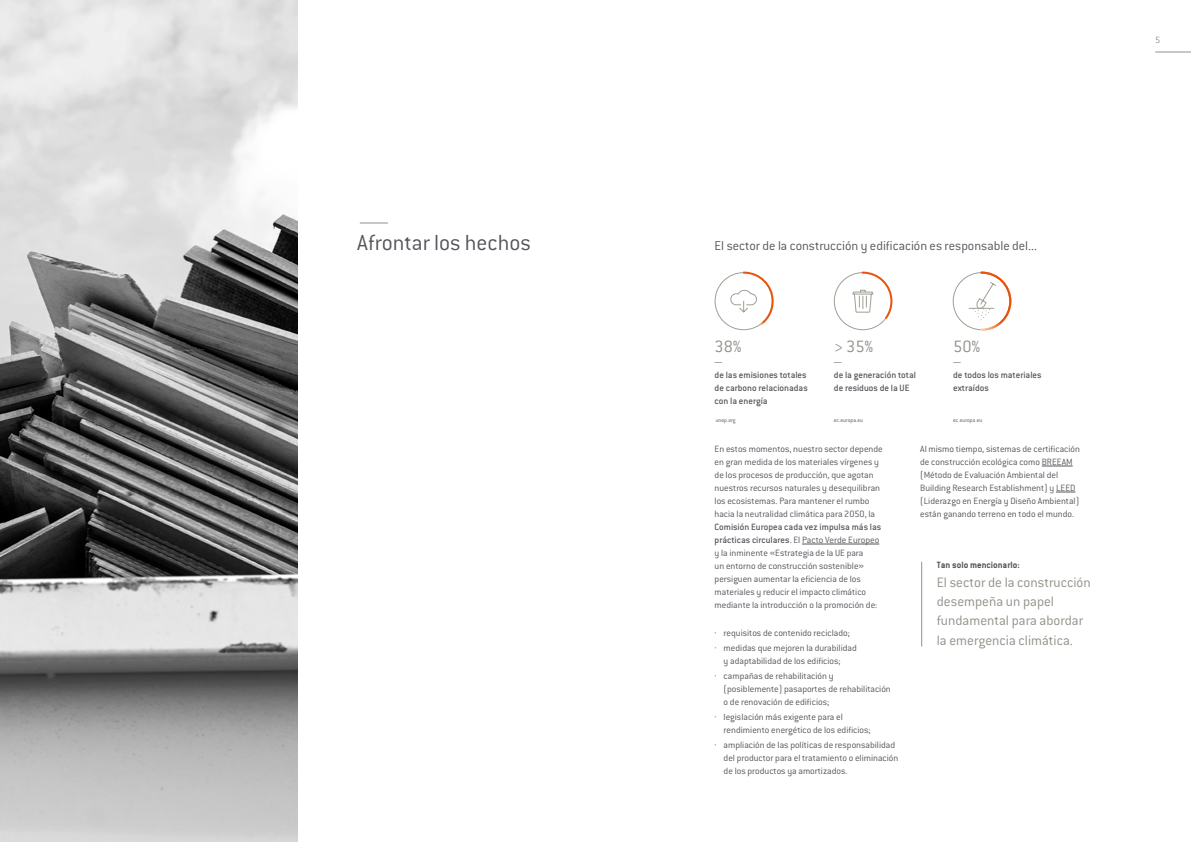
<style>
.page{position:relative;width:1191px;height:842px;background:#fff}
.page>*{position:absolute;margin:0;border:0;box-sizing:border-box;transform-origin:0 0}
.t1{font:300 24px "ITC Conduit LTCE";color:#54565b}
.t2{font:300 18px "ITC Conduit LTCE";color:#909188}
.t3{font:300 15px/19px "ITC Conduit LTCE";color:#909188}
.t4{font:300 14px "ITC Conduit LTCE";color:#54565b}
.t5{font:300 10px/13px "ITC Conduit LTCE";color:#54565b}
.t6{font:500 10px/13px "ITC Conduit LTCE";color:#54565b}
.t7{font:700 10px "ITC Conduit LTCE";color:#54565b}
.t8{font:300 10px "ITC Conduit LTCE";color:#909188}
.t9{font:300 6px "ITC Conduit LTCE";color:#54565b}
.s1{font-weight:500}
</style>
<div class="page">
<svg style="left:852px;top:271px;width:41px;height:49px"></svg>
<img style="left:0;top:0;width:298px;height:842px">
<svg style="left:969px;top:271px;width:43px;height:60px"></svg>
<svg style="left:730px;top:271px;width:44px;height:56px"></svg>
<hr style="left:802px;top:544px;width:77px;height:1px;background:#54565b">
<hr style="left:1041px;top:466px;width:31px;height:1px;background:#54565b">
<svg style="left:1056px;top:492px;width:19px;height:1px"></svg>
<svg style="left:360px;top:223px;width:28px;height:1px"></svg>
<hr style="left:921px;top:562px;width:1px;height:84px;background:#909188">
<hr style="left:1155px;top:52px;width:36px;height:1px;background:#909188">
<p class="t8" style="left:1155px;top:34px;width:7px">5</p>
<h1 class="t1" style="left:357px;top:229px;width:175px">Afrontar los hechos</h1>
<h3 class="t4" style="left:714px;top:237px;width:324px">El sector de la construcción y edificación es responsable del...</h3>
<h2 class="t2" style="left:714px;top:337px;width:29px">38%</h2>
<p class="t5" style="left:714px;top:356px;width:9px">—</p>
<p class="t6" style="left:714px;top:369px;width:95px;text-align:justify">de las emisiones totales de carbono relacionadas con la energía</p>
<h2 class="t2" style="left:834px;top:337px;width:41px">&gt; 35%</h2>
<p class="t5" style="left:834px;top:356px;width:9px">—</p>
<p class="t6" style="left:834px;top:369px;width:84px">de la generación total de residuos de la UE</p>
<h2 class="t2" style="left:953px;top:337px;width:29px">50%</h2>
<p class="t5" style="left:953px;top:356px;width:9px">—</p>
<p class="t6" style="left:953px;top:369px;width:90px">de todos los materiales extraídos</p>
<p class="t9" style="left:715px;top:417px;width:21px">unep.org</p>
<p class="t9" style="left:833px;top:417px;width:31px">ec.europa.eu</p>
<p class="t9" style="left:953px;top:417px;width:31px">ec.europa.eu</p>
<p class="t5" style="left:714px;top:442px;width:170px">En estos momentos, nuestro sector depende en gran medida de los materiales vírgenes y de los procesos de producción, que agotan nuestros recursos naturales y desequilibran los ecosistemas. Para mantener el rumbo hacia la neutralidad climática para 2050, la</p>
<p class="t5" style="left:714px;top:520px;width:168px"><span class="s1">Comisión Europea cada vez impulsa más las prácticas circulares</span>. El Pacto Verde Europeo y la inminente «Estrategia de la UE para<br>un entorno de construcción sostenible» persiguen aumentar la eficiencia de los materiales y reducir el impacto climático mediante la introducción o la promoción de:</p>
<p class="t5" style="left:714px;top:625px;width:144px;line-height:15px">· requisitos de contenido reciclado;<br>· medidas que mejoren la durabilidad</p>
<p class="t5" style="left:714px;top:653px;width:128px;line-height:15px;text-indent:9px">y adaptabilidad de los edificios; · campañas de rehabilitación y</p>
<p class="t5" style="left:723px;top:682px;width:169px">(posiblemente) pasaportes de rehabilitación o de renovación de edificios;</p>
<p class="t5" style="left:723px;top:710px;width:148px;text-indent:-9px">· legislación más exigente para el rendimiento energético de los edificios;</p>
<p class="t5" style="left:723px;top:738px;width:176px;text-indent:-9px">· ampliación de las políticas de responsabilidad del productor para el tratamiento o eliminación de los productos ya amortizados.</p>
<p class="t5" style="left:920px;top:442px;width:161px">Al mismo tiempo, sistemas de certificación de construcción ecológica como BREEAM (Método de Evaluación Ambiental del Building Research Establishment) y LEED (Liderazgo en Energía y Diseño Ambiental) están ganando terreno en todo el mundo.</p>
<p class="t7" style="left:936px;top:559px;width:84px">Tan solo mencionarlo:</p>
<h3 class="t3" style="left:936px;top:573px;width:156px">El sector de la construcción desempeña un papel fundamental para abordar la emergencia climática.</h3>
</div>
